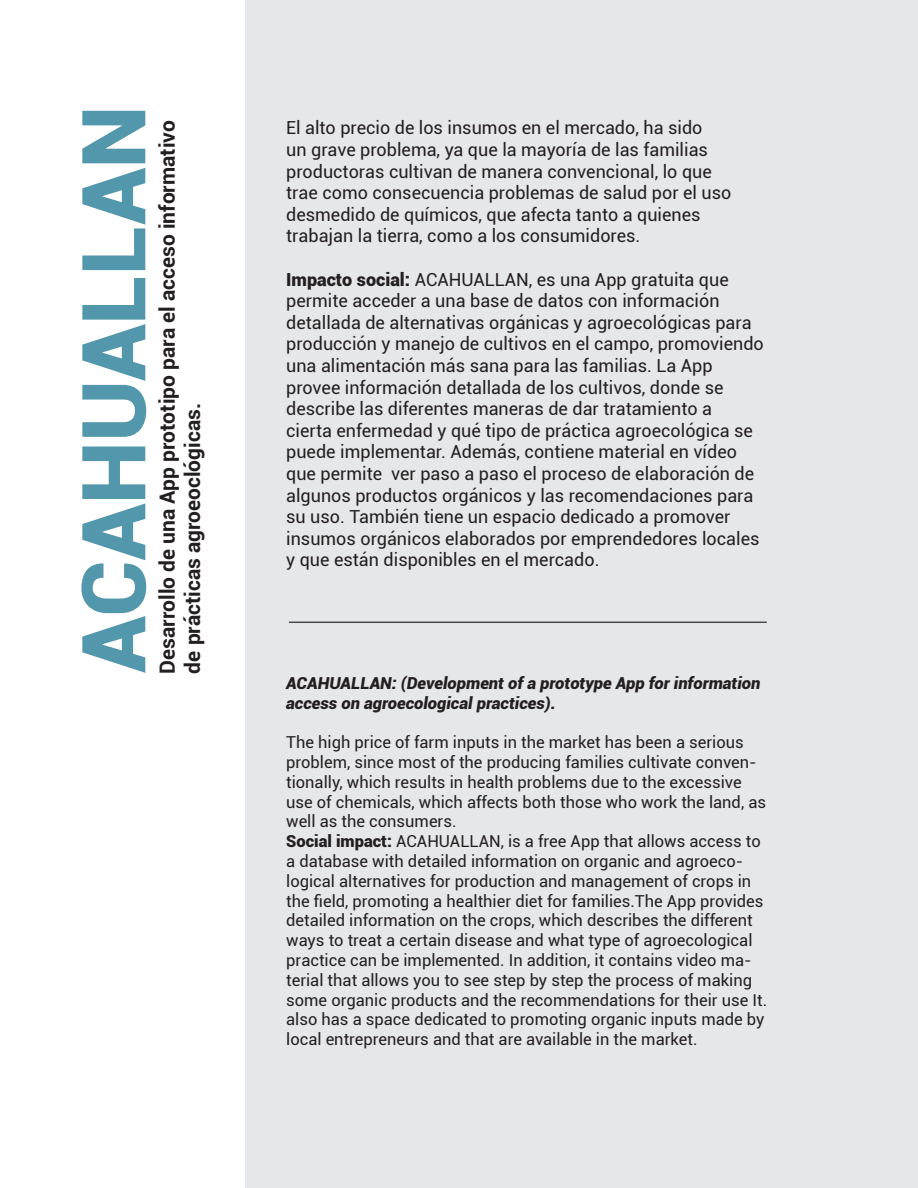
<style>
.page{position:relative;width:918px;height:1188px;background:#fff}
.page>*{position:absolute;margin:0;border:0;box-sizing:border-box;transform-origin:0 0}
.t1{font:900 88.5px "Roboto";letter-spacing:-.005em;color:#5297ab}
.t2{font:700 21px/25.2px "Roboto";color:#231f20}
.t3{font:18px/21.6px "Roboto";color:#231f20}
.t4{font:16.5px/19.8px "Roboto";color:#231f20}
.t5{font:italic 900 16.5px/19.8px "Roboto";color:#231f20}
.s1{font-weight:900}
</style>
<div class="page">
<div style="left:246px;top:0;width:672px;height:1188px;background:#e6e7e9"></div>
<hr style="left:289px;top:622px;width:478px;height:1px;background:#494a4b">
<h1 class="t1" style="left:51px;top:673px;width:569px;rotate:-90deg">ACAHUALLAN</h1>
<p class="t2" style="left:154px;top:674px;width:555px;rotate:-90deg">Desarrollo de una App prototipo para el acceso informativo de prácticas agroeoclógicas.</p>
<p class="t3" style="left:286px;top:117px;width:447px">El alto precio de los insumos en el mercado, ha sido<br>un grave problema, ya que la mayoría de las familias productoras cultivan de manera convencional, lo que trae como consecuencia problemas de salud por el uso desmedido de químicos, que afecta tanto a quienes trabajan la tierra, como a los consumidores.</p>
<p class="t3" style="left:286px;top:268px;width:479px"><span class="s1">Impacto social:</span> ACAHUALLAN, es una App gratuita que permite acceder a una base de datos con información detallada de alternativas orgánicas y agroecológicas para producción y manejo de cultivos en el campo, promoviendo una alimentación más sana para las familias. La App provee información detallada de los cultivos, donde se describe las diferentes maneras de dar tratamiento a<br>cierta enfermedad y qué tipo de práctica agroecológica se puede implementar. Además, contiene material en vídeo que permite ver paso a paso el proceso de elaboración de algunos productos orgánicos y las recomendaciones para su uso. También tiene un espacio dedicado a promover insumos orgánicos elaborados por emprendedores locales y que están disponibles en el mercado.</p>
<p class="t5" style="left:286px;top:672px;width:476px">ACAHUALLAN: (Development of a prototype App for information access on agroecological practices).</p>
<p class="t4" style="left:286px;top:732px;width:482px">The high price of farm inputs in the market has been a serious problem, since most of the producing families cultivate conven&shy;tionally, which results in health problems due to the excessive use of chemicals, which affects both those who work the land, as well as the consumers.<br><span class="s1">Social impact:</span> ACAHUALLAN, is a free App that allows access to a database with detailed information on organic and agroeco&shy;logical alternatives for production and management of crops in the field, promoting a healthier diet for families.The App provides detailed information on the crops, which describes the different ways to treat a certain disease and what type of agroecological practice can be implemented. In addition, it contains video ma&shy;terial that allows you to see step by step the process of making some organic products and the recommendations for their use It. also has a space dedicated to promoting organic inputs made by local entrepreneurs and that are available in the market.</p>
</div>
